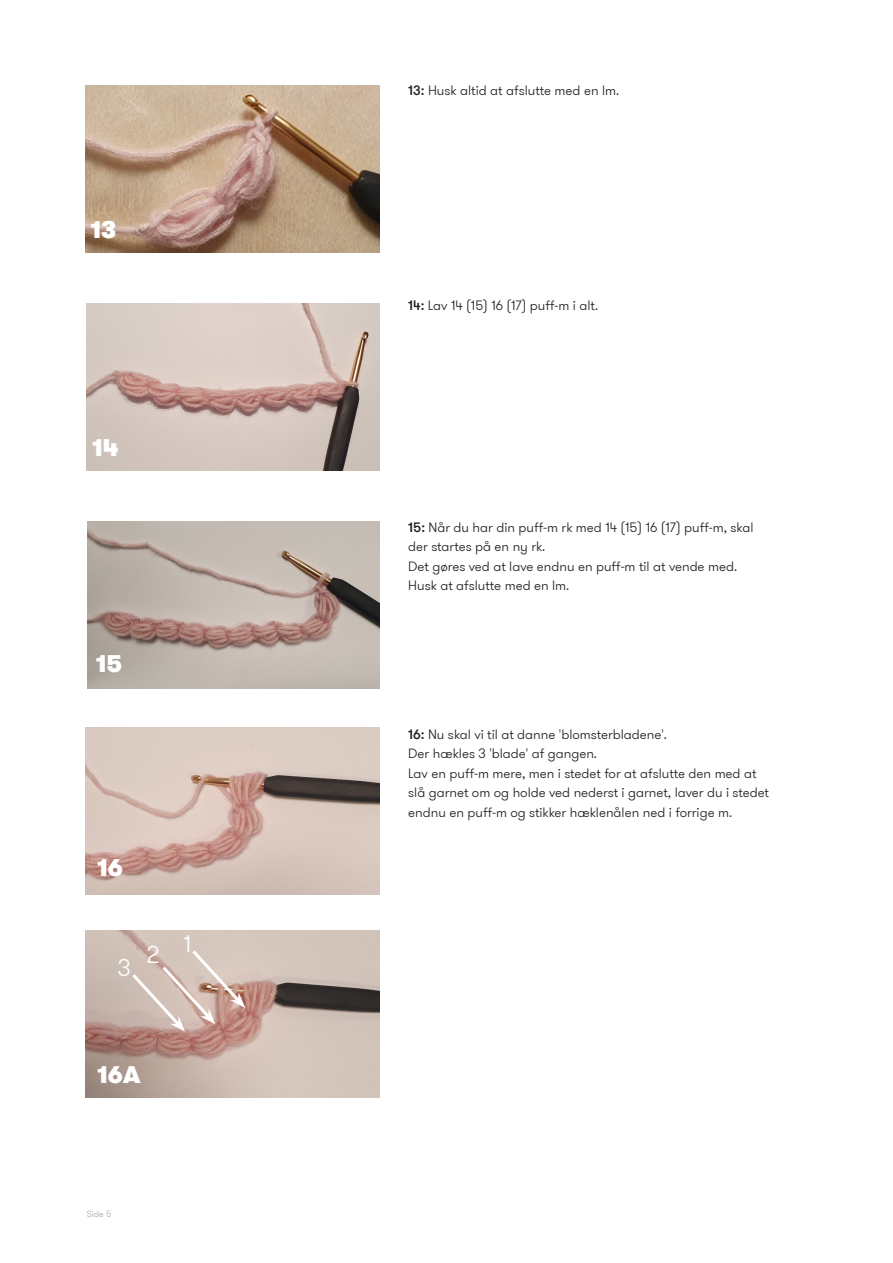
<style>
.page{position:relative;width:893px;height:1263px;background:#fff}
.page>*{position:absolute;margin:0;border:0;box-sizing:border-box;transform-origin:0 0}
.t1{font:900 24px "GT Walsheim Pro";color:#fff}
.t2{font:300 24px "GT Walsheim Pro";color:#fff}
.t3{font:300 13.5px/19.5px "GT Walsheim Pro";color:#231f20}
.t4{font:300 9px "GT Walsheim Pro";color:#a8a9ad}
.s1{font-weight:500}
</style>
<div class="page">
<img style="left:86px;top:85px;width:294px;height:167px">
<img style="left:87px;top:303px;width:293px;height:167px">
<img style="left:87px;top:521px;width:293px;height:167px">
<img style="left:85px;top:727px;width:295px;height:167px">
<img style="left:85px;top:930px;width:295px;height:167px">
<svg style="left:129px;top:947px;width:116px;height:84px;background:#d1bab1"></svg>
<p class="t1" style="left:91px;top:213px;width:27px">13</p>
<p class="t1" style="left:92px;top:431px;width:28px">14</p>
<p class="t1" style="left:96px;top:647px;width:28px">15</p>
<p class="t1" style="left:97px;top:851px;width:27px">16</p>
<p class="t2" style="left:118px;top:952px;width:15px">3</p>
<p class="t2" style="left:147px;top:940px;width:14px">2</p>
<p class="t2" style="left:184px;top:928px;width:9px">1</p>
<p class="t1" style="left:97px;top:1058px;width:45px">16A</p>
<p class="t4" style="left:87px;top:1208px;width:26px">Side 5</p>
<p class="t3" style="left:408px;top:81px;width:213px"><span class="s1">13:</span> Husk altid at afslutte med en lm.</p>
<p class="t3" style="left:408px;top:296px;width:191px"><span class="s1">14:</span> Lav 14 (15) 16 (17) puff-m i alt.</p>
<p class="t3" style="left:408px;top:518px;width:347px"><span class="s1">15:</span> Når du har din puff-m rk med 14 (15) 16 (17) puff-m, skal der startes på en ny rk.</p>
<p class="t3" style="left:408px;top:557px;width:330px">Det gøres ved at lave endnu en puff-m til at vende med.</p>
<p class="t3" style="left:408px;top:576px;width:163px">Husk at afslutte med en lm.</p>
<p class="t3" style="left:408px;top:725px;width:260px"><span class="s1">16:</span> Nu skal vi til at danne 'blomsterbladene'.</p>
<p class="t3" style="left:408px;top:744px;width:190px">Der hækles 3 'blade' af gangen.</p>
<p class="t3" style="left:408px;top:764px;width:362px">Lav en puff-m mere, men i stedet for at afslutte den med at slå garnet om og holde ved nederst i garnet, laver du i stedet endnu en puff-m og stikker hæklenålen ned i forrige m.</p>
</div>
